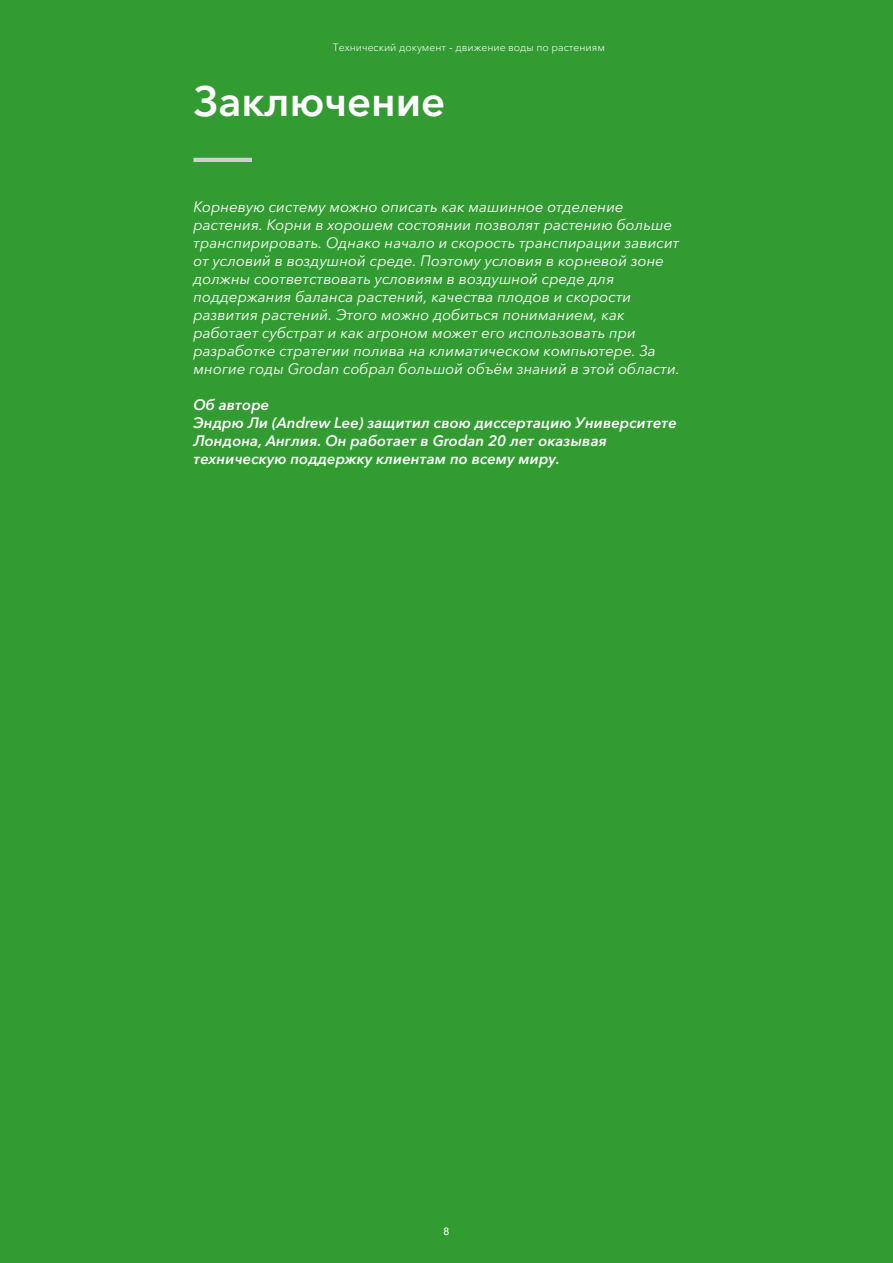
<style>
.page{position:relative;width:893px;height:1263px;background:#329c32}
.page>*{position:absolute;margin:0;border:0;box-sizing:border-box;transform-origin:0 0}
.t1{font:600 42px "Avenir Next Cyr";color:#fff}
.t2{font:italic 15px/18px "Avenir Next Cyr";color:#fff}
.t3{font:italic 600 15px/18px "Avenir Next Cyr";color:#fff}
.t4{font:300 10.5px "Avenir Next Cyr";color:#fff}
.t5{font:500 10.5px "Avenir";color:#fff}
.s1{font-family:"Avenir";font-weight:400}
</style>
<div class="page">
<hr style="left:193px;top:158px;width:59px;height:4px;background:#d0d0d0">
<p class="t4" style="left:333px;top:41px;width:274px">Технический документ <span class="s1">-</span> движение воды по растениям</p>
<h1 class="t1" style="left:193px;top:76px;width:253px">Заключение</h1>
<p class="t2" style="left:193px;top:198px;width:488px">Корневую систему можно описать как машинное отделение растения. Корни в хорошем состоянии позволят растению больше транспирировать. Однако начало и скорость транспирации зависит от условий в воздушной среде. Поэтому условия в корневой зоне должны соответствовать условиям в воздушной среде для поддержания баланса растений, качества плодов и скорости развития растений. Этого можно добиться пониманием, как работает субстрат и как агроном может его использовать при разработке стратегии полива на климатическом компьютере. За многие годы Grodan собрал большой объём знаний в этой области.</p>
<p class="t3" style="left:193px;top:396px;width:485px">Об авторе<br>Эндрю Ли (Andrew Lee) защитил свою диссертацию Университете Лондона, Англия. Он работает в Grodan 20 лет оказывая техническую поддержку клиентам по всему миру.</p>
<p class="t5" style="left:444px;top:1222px;width:7px">8</p>
</div>
